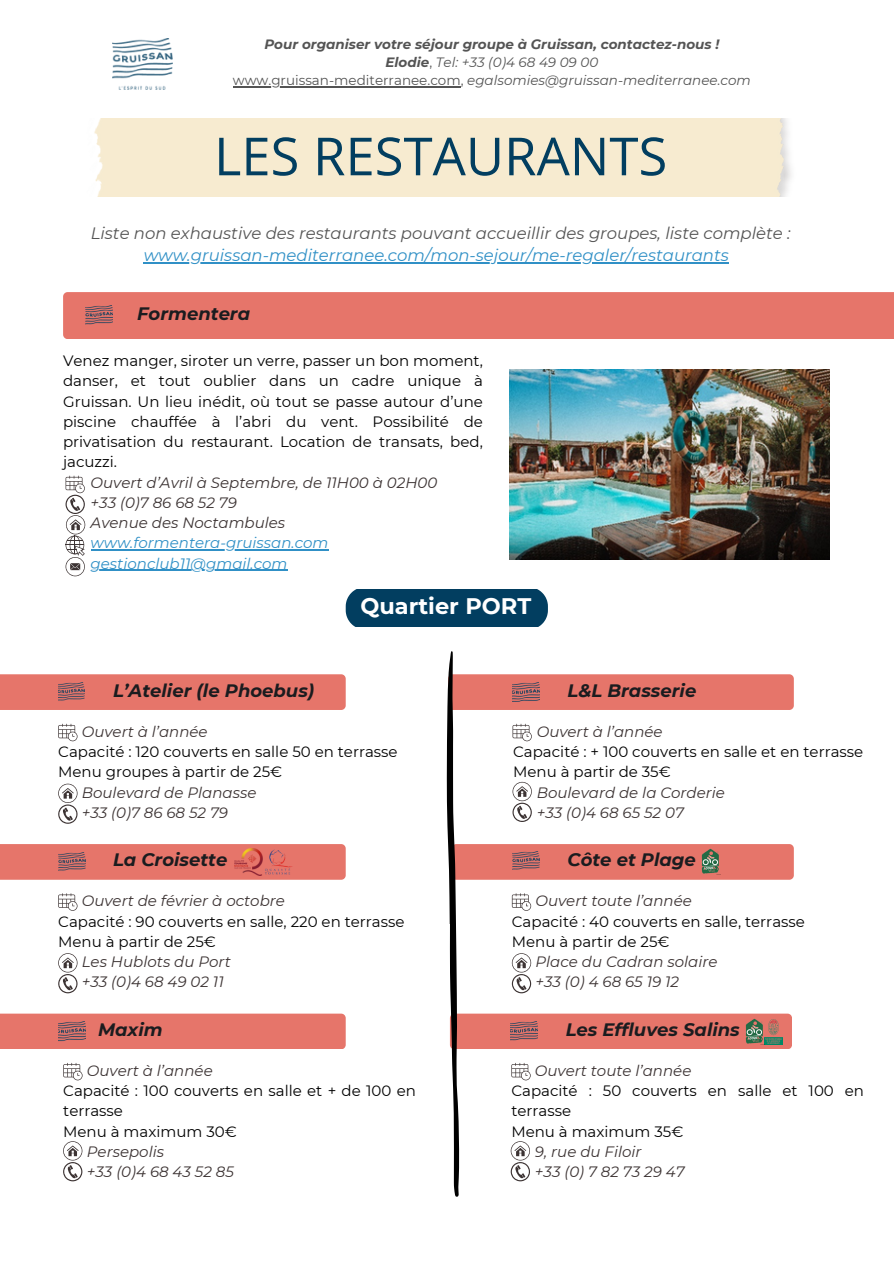
<style>
.page{position:relative;width:894px;height:1264px;background:#fff}
.page>*{position:absolute;margin:0;border:0;box-sizing:border-box;transform-origin:0 0}
.t1{font:52.5px "Open Sans";color:#023e60}
.t2{font:700 22.5px "Montserrat";color:#fff}
.t3{font:italic 700 18px "Montserrat";color:#1b1c1f}
.t4{font:italic 16.5px "Montserrat";color:#545454}
.t5{font:italic 16.5px "Montserrat";color:#3090c6}
.t6{font:15px/20.2px "Montserrat";color:#000}
.t7{font:italic 15px "Montserrat";color:#3c3333}
.t8{font:italic 15px "Montserrat";color:#3090c6}
.t9{font:italic 13.5px "Montserrat";color:#545454}
.t10{font:italic 700 13.5px "Montserrat";color:#545454}
.s1{font-weight:700}
.s2{font-style:normal}
</style>
<div class="page">
<div style="left:345px;top:590px;width:202px;height:37px;background:#023e60"></div>
<div style="left:63px;top:292px;width:830px;height:47px;background:#e6756a"></div>
<img style="left:86px;top:306px;width:27px;height:19px">
<div style="left:451px;top:844px;width:342px;height:35px;background:#e6756a;border-radius:4px"></div>
<img style="left:512px;top:851px;width:27px;height:18px">
<svg style="left:511px;top:893px;width:20px;height:17px"></svg>
<svg style="left:511px;top:953px;width:20px;height:40px"></svg>
<img style="left:701px;top:848px;width:18px;height:26px">
<div style="left:450px;top:1013px;width:341px;height:36px;background:#e6756a;border-radius:4px"></div>
<img style="left:510px;top:1021px;width:27px;height:20px">
<svg style="left:511px;top:1062px;width:19px;height:18px"></svg>
<svg style="left:510px;top:1141px;width:19px;height:40px"></svg>
<img style="left:745px;top:1018px;width:37px;height:26px">
<div style="left:448px;top:674px;width:345px;height:36px;background:#e6756a;border-radius:4px"></div>
<img style="left:512px;top:682px;width:27px;height:19px">
<svg style="left:512px;top:781px;width:19px;height:40px"></svg>
<svg style="left:512px;top:723px;width:19px;height:18px"></svg>
<svg style="left:446px;top:651px;width:13px;height:545px"></svg>
<div style="left:0;top:674px;width:345px;height:36px;background:#e6756a"></div>
<img style="left:58px;top:682px;width:27px;height:19px">
<svg style="left:58px;top:723px;width:19px;height:18px"></svg>
<svg style="left:58px;top:783px;width:19px;height:40px"></svg>
<hr style="left:144px;top:262px;width:584px;height:1px;background:#3090c6">
<div style="left:0;top:844px;width:345px;height:35px;background:#e6756a"></div>
<img style="left:58px;top:852px;width:27px;height:19px">
<svg style="left:58px;top:893px;width:19px;height:17px"></svg>
<svg style="left:58px;top:953px;width:19px;height:40px"></svg>
<img style="left:234px;top:848px;width:28px;height:27px">
<img style="left:264px;top:848px;width:29px;height:27px">
<div style="left:0;top:1013px;width:345px;height:36px;background:#e6756a"></div>
<img style="left:58px;top:1021px;width:27px;height:20px">
<svg style="left:63px;top:1062px;width:19px;height:18px"></svg>
<svg style="left:63px;top:1141px;width:19px;height:40px"></svg>
<img style="left:509px;top:369px;width:319px;height:190px">
<hr style="left:91px;top:549px;width:237px;height:1px;background:#3090c6">
<hr style="left:91px;top:570px;width:196px;height:1px;background:#3090c6">
<svg style="left:65px;top:475px;width:20px;height:101px"></svg>
<img style="left:113px;top:38px;width:59px;height:52px">
<hr style="left:233px;top:86px;width:227px;height:1px;background:#545454">
<p class="t10" style="left:264px;top:36px;width:456px">Pour organiser votre séjour groupe à Gruissan, contactez-nous !</p>
<p class="t9" style="left:385px;top:54px;width:214px"><span class="s1">Elodie</span><span class="s2">,</span> Tel: +33 (0)4 68 49 09 00</p>
<p class="t9" style="left:233px;top:72px;width:519px"><span class="s2">www.gruissan-mediterranee.com,</span> egalsomies@gruissan-mediterranee.com</p>
<p class="t1" style="left:214px;top:119px;width:454px">LES RESTAURANTS</p>
<p class="t4" style="left:91px;top:223px;width:701px">Liste non exhaustive des restaurants pouvant accueillir des groupes, liste complète :</p>
<p class="t5" style="left:144px;top:245px;width:586px">www.gruissan-mediterranee.com/mon-sejour/me-regaler/restaurants</p>
<p class="t3" style="left:137px;top:303px;width:114px">Formentera</p>
<p class="t6" style="left:63px;top:350px;width:421px;text-align:justify">Venez manger, siroter un verre, passer un bon moment, danser, et tout oublier dans un cadre unique à Gruissan. Un lieu inédit, où tout se passe autour d’une piscine chauffée à l’abri du vent. Possibilité de privatisation du restaurant. Location de transats, bed, jacuzzi.</p>
<p class="t7" style="left:91px;top:473px;width:348px">Ouvert d’Avril à Septembre, de 11H00 à 02H00</p>
<p class="t7" style="left:91px;top:493px;width:148px">+33 (0)7 86 68 52 79</p>
<p class="t7" style="left:91px;top:513px;width:196px">Avenue des Noctambules</p>
<p class="t8" style="left:91px;top:534px;width:239px">www.formentera-gruissan.com</p>
<p class="t8" style="left:91px;top:554px;width:198px">gestionclub11@gmail.com</p>
<p class="t2" style="left:360px;top:592px;width:172px">Quartier PORT</p>
<p class="t3" style="left:113px;top:679px;width:203px">L’Atelier (le Phoebus)</p>
<p class="t7" style="left:82px;top:722px;width:127px">Ouvert à l’année</p>
<p class="t6" style="left:58px;top:741px;width:341px">Capacité : 120 couverts en salle 50 en terrasse</p>
<h2 class="t6" style="left:58px;top:761px;width:225px">Menu groupes à partir de 25€</h2>
<p class="t7" style="left:82px;top:783px;width:176px">Boulevard de Planasse</p>
<h3 class="t7" style="left:82px;top:803px;width:148px">+33 (0)7 86 68 52 79</h3>
<h3 class="t3" style="left:113px;top:849px;width:116px">La Croisette</h3>
<p class="t7" style="left:82px;top:891px;width:205px">Ouvert de février à octobre</p>
<p class="t6" style="left:58px;top:911px;width:348px">Capacité : 90 couverts en salle, 220 en terrasse</p>
<p class="t6" style="left:58px;top:931px;width:159px">Menu à partir de 25€</p>
<p class="t7" style="left:82px;top:952px;width:150px">Les Hublots du Port</p>
<p class="t7" style="left:82px;top:972px;width:143px">+33 (0)4 68 49 02 11</p>
<p class="t3" style="left:98px;top:1018px;width:66px">Maxim</p>
<p class="t7" style="left:87px;top:1061px;width:127px">Ouvert à l’année</p>
<p class="t6" style="left:63px;top:1080px;width:354px">Capacité : 100 couverts en salle et + de 100 en terrasse</p>
<p class="t6" style="left:63px;top:1121px;width:175px">Menu à maximum 30€</p>
<p class="t7" style="left:87px;top:1142px;width:79px">Persepolis</p>
<p class="t7" style="left:87px;top:1162px;width:149px">+33 (0)4 68 43 52 85</p>
<p class="t3" style="left:567px;top:679px;width:130px">L&amp;L Brasserie</p>
<p class="t7" style="left:536px;top:722px;width:127px">Ouvert à l’année</p>
<p class="t6" style="left:513px;top:741px;width:351px">Capacité : + 100 couverts en salle et en terrasse</p>
<p class="t6" style="left:513px;top:761px;width:159px">Menu à partir de 35€</p>
<p class="t7" style="left:536px;top:783px;width:190px">Boulevard de la Corderie</p>
<p class="t7" style="left:536px;top:803px;width:148px">+33 (0)4 68 65 52 07</p>
<p class="t3" style="left:567px;top:849px;width:130px">Côte et Plage</p>
<p class="t7" style="left:535px;top:891px;width:158px">Ouvert toute l’année</p>
<p class="t6" style="left:511px;top:911px;width:294px">Capacité : 40 couverts en salle, terrasse</p>
<p class="t6" style="left:511px;top:931px;width:159px">Menu à partir de 25€</p>
<h1 class="t7" style="left:535px;top:952px;width:183px">Place du Cadran solaire</h1>
<h4 class="t7" style="left:535px;top:972px;width:145px">+33 (0) 4 68 65 19 12</h4>
<p class="t3" style="left:565px;top:1018px;width:176px">Les Effluves Salins</p>
<h3 class="t7" style="left:535px;top:1061px;width:158px">Ouvert toute l’année</h3>
<p class="t6" style="left:511px;top:1080px;width:354px">Capacité : 50 couverts en salle et 100 en terrasse</p>
<p class="t6" style="left:511px;top:1121px;width:173px">Menu à maximum 35€</p>
<p class="t7" style="left:535px;top:1142px;width:108px">9, rue du Filoir</p>
<p class="t7" style="left:535px;top:1162px;width:151px">+33 (0) 7 82 73 29 47</p>
</div>
